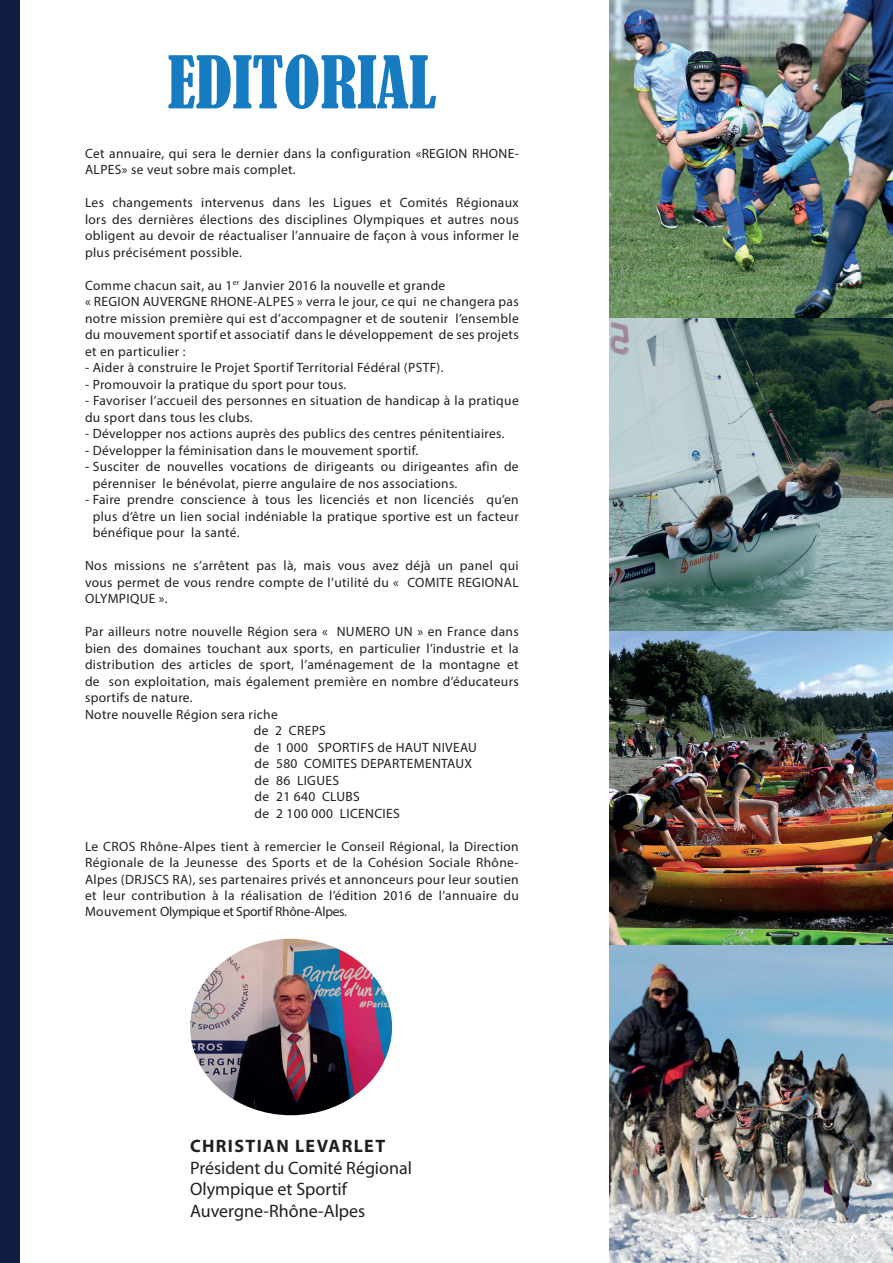
<style>
.page{position:relative;width:893px;height:1263px;background:#fff}
.page>*{position:absolute;margin:0;border:0;box-sizing:border-box;transform-origin:0 0}
.t1{font:condensed 67.5px "Bernard";color:#177bc1}
.t2{font:18px/21.6px "Myriad Pro";color:#231f20}
.t3{font:700 18px "Myriad Pro";letter-spacing:.075em;color:#231f20}
.t4{font:13.5px/16.5px "Myriad Pro";letter-spacing:.025em;color:#231f20}
.s1{color:#fff}
</style>
<div class="page">
<div style="left:0;top:0;width:19px;height:1263px;background:#121d44"></div>
<img style="left:190px;top:939px;width:202px;height:176px">
<img style="left:609px;top:1px;width:284px;height:318px">
<img style="left:609px;top:319px;width:284px;height:312px">
<img style="left:609px;top:631px;width:284px;height:314px">
<img style="left:609px;top:945px;width:284px;height:318px">
<h1 class="t1" style="left:168px;top:43px;width:270px">EDITORIAL</h1>
<p class="t4" style="left:85px;top:145px;width:435px">Cet annuaire, qui sera le dernier dans la configuration «REGION RHONE-<br>ALPES» se veut sobre mais complet.</p>
<p class="t4" style="left:85px;top:194px;width:435px;text-align:justify">Les changements intervenus dans les Ligues et Comités Régionaux lors des dernières élections des disciplines Olympiques et autres nous obligent au devoir de réactualiser l’annuaire de façon à vous informer le plus précisément possible.</p>
<p class="t4" style="left:85px;top:277px;width:435px">Comme chacun sait, au 1<sup>er</sup> Janvier 2016 la nouvelle et grande<br>« REGION AUVERGNE RHONE-ALPES » verra le jour, ce qui ne changera pas notre mission première qui est d’accompagner et de soutenir l’ensemble du mouvement sportif et associatif dans le développement de ses projets et en particulier :</p>
<p class="t4" style="left:85px;top:359px;width:360px">- Aider à construire le Projet Sportif Territorial Fédéral (PSTF).</p>
<p class="t4" style="left:85px;top:376px;width:263px">- Promouvoir la pratique du sport pour tous.</p>
<p class="t4" style="left:85px;top:392px;width:435px">- Favoriser l’accueil des personnes en situation de handicap à la pratique du sport dans tous les clubs.</p>
<p class="t4" style="left:85px;top:425px;width:421px">- Développer nos actions auprès des publics des centres pénitentiaires.</p>
<p class="t4" style="left:85px;top:442px;width:335px">- Développer la féminisation dans le mouvement sportif.</p>
<p class="t4" style="left:93px;top:458px;width:427px;text-indent:-8px">- Susciter de nouvelles vocations de dirigeants ou dirigeantes afin de pérenniser le bénévolat, pierre angulaire de nos associations.</p>
<p class="t4" style="left:93px;top:491px;width:428px;text-align:justify;text-indent:-8px">- Faire prendre conscience à tous les licenciés et non licenciés qu’en plus d’être un lien social indéniable la pratique sportive est un facteur bénéfique pour la santé.</p>
<p class="t4" style="left:85px;top:557px;width:435px;text-align:justify">Nos missions ne s’arrêtent pas là, mais vous avez déjà un panel qui vous permet de vous rendre compte de l’utilité du « COMITE REGIONAL OLYMPIQUE ».</p>
<p class="t4" style="left:85px;top:623px;width:435px">Par ailleurs notre nouvelle Région sera « NUMERO UN » en France dans</p>
<p class="t4" style="left:85px;top:640px;width:435px">bien des domaines touchant aux sports, en particulier l’industrie et la</p>
<p class="t4" style="left:85px;top:656px;width:435px">distribution des articles de sport, l’aménagement de la montagne et</p>
<p class="t4" style="left:85px;top:673px;width:435px">de son exploitation, mais également première en nombre d’éducateurs</p>
<p class="t4" style="left:85px;top:689px;width:109px">sportifs de nature.</p>
<p class="t4" style="left:85px;top:706px;width:194px">Notre nouvelle Région sera riche</p>
<p class="t4" style="left:254px;top:722px;width:74px">de 2 CREPS</p>
<p class="t4" style="left:255px;top:739px;width:224px">de 1 000 SPORTIFS de HAUT NIVEAU</p>
<p class="t4" style="left:255px;top:755px;width:219px">de 580 COMITES DEPARTEMENTAUX</p>
<p class="t4" style="left:255px;top:772px;width:86px">de 86 LIGUES</p>
<p class="t4" style="left:255px;top:788px;width:107px">de 21 640 CLUBS</p>
<p class="t4" style="left:255px;top:805px;width:147px">de 2 100 000 LICENCIES</p>
<p class="t4" style="left:85px;top:838px;width:435px;text-align:justify">Le CROS Rhône-Alpes tient à remercier le Conseil Régional, la Direction Régionale de la Jeunesse<span class="s1">,</span> des Sports et de la Cohésion Sociale Rhône-Alpes (DRJSCS RA), ses partenaires privés et annonceurs pour leur soutien et leur contribution à la réalisation de l’édition 2016 de l’annuaire du Mouvement Olympique et Sportif Rhône-Alpes.</p>
<h2 class="t3" style="left:190px;top:1134px;width:197px">CHRISTIAN LEVARLET</h2>
<h2 class="t2" style="left:190px;top:1156px;width:223px">Président du Comité Régional<br>Olympique et Sportif<br>Auvergne-Rhône-Alpes</h2>
</div>
